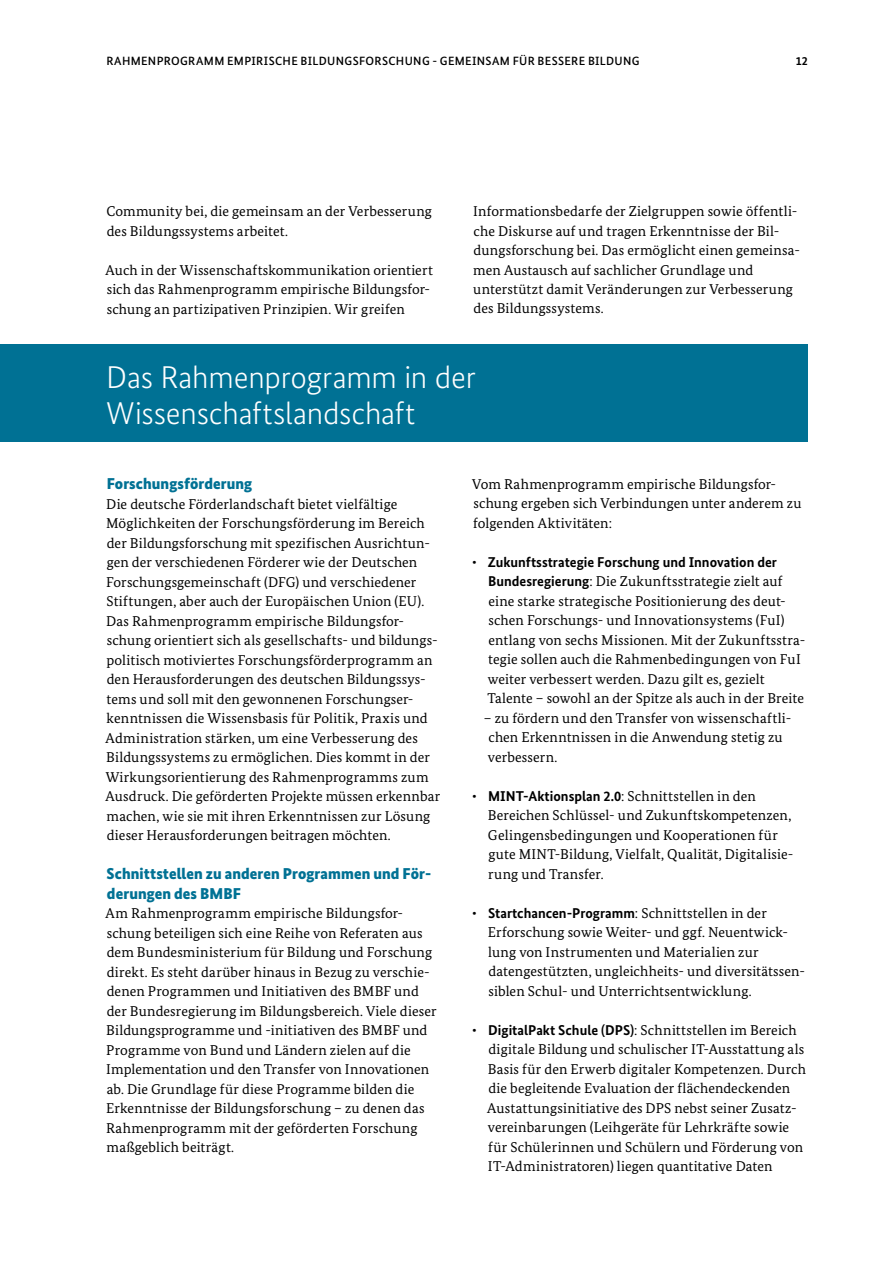
<style>
.page{position:relative;width:893px;height:1263px;background:#fff}
.page>*{position:absolute;margin:0;border:0;box-sizing:border-box;transform-origin:0 0}
.t1{font:300 31.5px/36px "Bundes Sans";letter-spacing:-.01em;color:#fff}
.t2{font:900 15.75px/19.5px "Bundes Sans";letter-spacing:.005em;color:#007194}
.t3{font:14.25px/19.5px "Bundes Serif";letter-spacing:.01em;color:#000}
.t4{font:700 14.25px "Bundes Sans";color:#000}
.t5{font:500 12px "Bundes Sans";letter-spacing:.03em;color:#000}
.t6{font:700 12px "Bundes Sans";color:#000}
.s1{font-family:"Bundes Serif";font-weight:400}
.s2{font-family:"Bundes Sans";font-weight:700}
</style>
<div class="page">
<div style="left:0;top:344px;width:808px;height:98px;background:#007194"></div>
<p class="t5" style="left:106px;top:53px;width:535px">RAHMENPROGRAMM EMPIRISCHE BILDUNGSFORSCHUNG GEMEINSAM FÜR BESSERE BILDUNG</p>
<p class="t5" style="left:432px;top:53px;width:6px">-</p>
<p class="t6" style="left:796px;top:53px;width:14px">12</p>
<p class="t3" style="left:106px;top:201px;width:327px">Community bei, die gemeinsam an der Verbesserung des Bildungssystems arbeitet.</p>
<p class="t3" style="left:473px;top:201px;width:328px">Informationsbedarfe der Zielgruppen sowie öffentli&shy;che Diskurse auf und tragen Erkenntnisse der Bil&shy;dungsforschung bei. Das ermöglicht einen gemeinsa-</p>
<p class="t3" style="left:106px;top:260px;width:329px">Auch in der Wissenschaftskommunikation orientiert</p>
<p class="t3" style="left:473px;top:260px;width:282px">men Austausch auf sachlicher Grundlage und</p>
<p class="t3" style="left:107px;top:279px;width:325px">sich das Rahmenprogramm empirische Bildungsfor-</p>
<p class="t3" style="left:473px;top:279px;width:321px">unterstützt damit Veränderungen zur Verbesserung</p>
<p class="t3" style="left:107px;top:299px;width:300px">schung an partizipativen Prinzipien. Wir greifen</p>
<p class="t3" style="left:474px;top:299px;width:132px">des Bildungssystems.</p>
<h1 class="t1" style="left:106px;top:359px;width:371px">Das Rahmenprogramm in der<br>Wissenschaftslandschaft</h1>
<p class="t2" style="left:107px;top:474px;width:147px">Forschungsförderung</p>
<p class="t3" style="left:106px;top:494px;width:336px">Die deutsche Förderlandschaft bietet vielfältige Möglichkeiten der Forschungsförderung im Bereich der Bildungsforschung mit spezifischen Ausrichtun&shy;gen der verschiedenen Förderer wie der Deutschen Forschungsgemeinschaft (DFG) und verschiedener Stiftungen, aber auch der Europäischen Union (EU).<br>Das Rahmenprogramm empirische Bildungsfor&shy;schung orientiert sich als gesellschafts- und bildungs&shy;politisch motiviertes Forschungsförderprogramm an den Herausforderungen des deutschen Bildungssys&shy;tems und soll mit den gewonnenen Forschungser&shy;kenntnissen die Wissensbasis für Politik, Praxis und Administration stärken, um eine Verbesserung des Bildungssystems zu ermöglichen. Dies kommt in der Wirkungsorientierung des Rahmenprogramms zum Ausdruck. Die geförderten Projekte müssen erkennbar machen, wie sie mit ihren Erkenntnissen zur Lösung dieser Herausforderungen beitragen möchten.</p>
<p class="t2" style="left:107px;top:864px;width:326px">Schnittstellen zu anderen Programmen und För&shy;derungen des BMBF</p>
<p class="t3" style="left:106px;top:903px;width:332px">Am Rahmenprogramm empirische Bildungsfor&shy;schung beteiligen sich eine Reihe von Referaten aus dem Bundesministerium für Bildung und Forschung direkt. Es steht darüber hinaus in Bezug zu verschie&shy;denen Programmen und Initiativen des BMBF und der Bundesregierung im Bildungsbereich. Viele dieser Bildungsprogramme und -initiativen des BMBF und Programme von Bund und Ländern zielen auf die Implementation und den Transfer von Innovationen ab. Die Grundlage für diese Programme bilden die Erkenntnisse der Bildungsforschung – zu denen das Rahmenprogramm mit der geförderten Forschung maßgeblich beiträgt.</p>
<p class="t3" style="left:472px;top:474px;width:331px">Vom Rahmenprogramm empirische Bildungsfor&shy;schung ergeben sich Verbindungen unter anderem zu folgenden Aktivitäten:</p>
<p class="t4" style="left:472px;top:553px;width:306px"><span class="s1">∙</span> Zukunftsstrategie Forschung und Innovation der</p>
<p class="t3" style="left:487px;top:572px;width:319px"><span class="s2">Bundesregierung</span>: Die Zukunftsstrategie zielt auf eine starke strategische Positionierung des deut&shy;schen Forschungs- und Innovationsystems (FuI) entlang von sechs Missionen. Mit der Zukunftsstra&shy;tegie sollen auch die Rahmenbedingungen von FuI weiter verbessert werden. Dazu gilt es, gezielt Talente – sowohl an der Spitze als auch in der Breite</p>
<p class="t3" style="left:484px;top:708px;width:309px">– zu fördern und den Transfer von wissenschaftli&shy;chen Erkenntnissen in die Anwendung stetig zu verbessern.</p>
<p class="t3" style="left:488px;top:786px;width:307px;text-indent:-16px">∙ <span class="s2">MINT-Aktionsplan 2.0</span>: Schnittstellen in den Bereichen Schlüssel- und Zukunftskompetenzen, Gelingensbedingungen und Kooperationen für gute MINT-Bildung, Vielfalt, Qualität, Digitalisie&shy;rung und Transfer.</p>
<p class="t3" style="left:488px;top:903px;width:319px;text-indent:-16px">∙ <span class="s2">Startchancen-Programm</span>: Schnittstellen in der Erforschung sowie Weiter- und ggf. Neuentwick&shy;lung von Instrumenten und Materialien zur datengestützten, ungleichheits- und diversitätssen&shy;siblen Schul- und Unterrichtsentwicklung.</p>
<p class="t3" style="left:487px;top:1020px;width:320px;text-indent:-15px">∙ <span class="s2">DigitalPakt Schule (DPS)</span>: Schnittstellen im Bereich digitale Bildung und schulischer IT-Ausstattung als Basis für den Erwerb digitaler Kompetenzen. Durch die begleitende Evaluation der flächendeckenden Austattungsinitiative des DPS nebst seiner Zusatz&shy;vereinbarungen (Leihgeräte für Lehrkräfte sowie für Schülerinnen und Schülern und Förderung von IT-Administratoren) liegen quantitative Daten</p>
</div>
